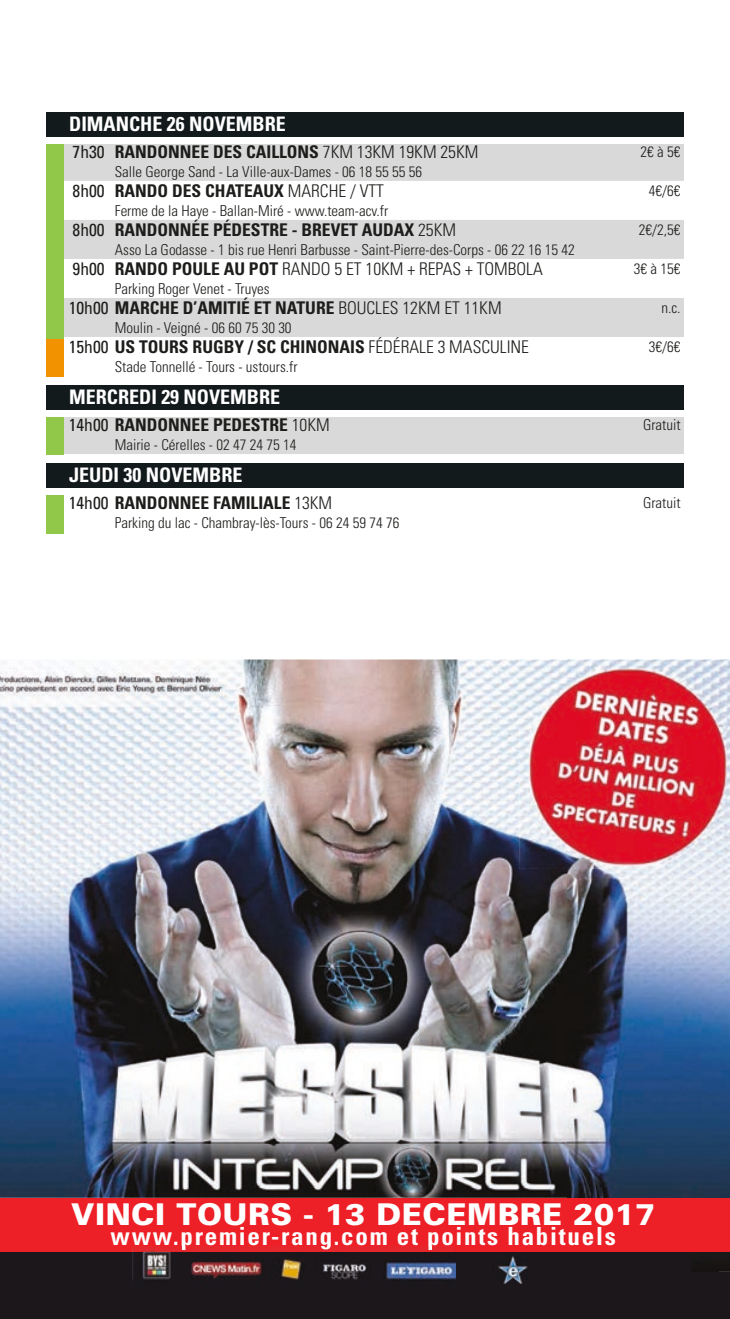
<style>
.page{position:relative;width:730px;height:1319px;background:#fff}
.page>*{position:absolute;margin:0;border:0;box-sizing:border-box;transform-origin:0 0}
.t1{font:900 30px "Univers";letter-spacing:.02em;color:#fff}
.t2{font:700 condensed 25px "Univers";letter-spacing:.07em;color:#fff}
.t3{font:700 condensed 20px "Univers";color:#fff}
.t4{font:700 condensed 17.5px "Univers";color:#1d1d1b}
.t5{font:300 condensed 17.5px "Univers LT Std";color:#1d1d1b}
.t6{font:300 condensed 15px "Univers LT Std";color:#1d1d1b}
.s1{font-weight:400}
.s2{font-family:"Univers LT Std";font-weight:300}
.s3{font-family:"Univers";font-weight:400}
.s4{font-family:"Univers";font-weight:700}
</style>
<div class="page">
<div style="left:0;top:1251px;width:730px;height:67px;background:#1b171b"></div>
<img style="left:0;top:659px;width:568px;height:538px">
<img style="left:568px;top:659px;width:162px;height:3px">
<img style="left:568px;top:868px;width:162px;height:329px">
<img style="left:692px;top:1251px;width:38px;height:19px">
<img style="left:705px;top:1251px;width:13px;height:19px">
<div style="left:0;top:1197px;width:730px;height:54px;background:#ed2027"></div>
<img style="left:519px;top:662px;width:211px;height:206px">
<img style="left:133px;top:1249px;width:323px;height:37px">
<img style="left:181px;top:1246px;width:252px;height:3px">
<img style="left:491px;top:1253px;width:44px;height:30px">
<svg style="left:727px;top:1312px;width:3px;height:7px"></svg>
<svg style="left:64px;top:144px;width:620px;height:310px;fill:#d9d9d9"></svg>
<div style="left:46px;top:416px;width:18px;height:39px;background:#91c849"></div>
<div style="left:46px;top:494px;width:18px;height:39px;background:#91c849"></div>
<div style="left:46px;top:221px;width:18px;height:39px;background:#91c849"></div>
<div style="left:46px;top:338px;width:18px;height:39px;background:#f39200"></div>
<div style="left:46px;top:182px;width:18px;height:39px;background:#91c849"></div>
<div style="left:46px;top:299px;width:18px;height:39px;background:#91c849"></div>
<div style="left:46px;top:260px;width:18px;height:39px;background:#91c849"></div>
<div style="left:46px;top:144px;width:18px;height:38px;background:#91c849"></div>
<div style="left:46px;top:112px;width:638px;height:24px;background:#131a1c"></div>
<div style="left:46px;top:377px;width:638px;height:39px;background:#fff"></div>
<div style="left:46px;top:385px;width:638px;height:24px;background:#131a1c"></div>
<div style="left:46px;top:463px;width:638px;height:24px;background:#131a1c"></div>
<h3 class="t3" style="left:69px;top:112px;width:218px">DIMANCHE 26 NOVEMBRE</h3>
<p class="t4" style="left:73px;top:141px;width:407px"><span class="s1">7h30</span> RANDONNÉE DES CAILLONS <span class="s2">7KM 13KM 19KM 25KM</span></p>
<p class="t6" style="left:640px;top:143px;width:41px">2€ à 5€</p>
<p class="t6" style="left:115px;top:162px;width:309px">Salle George Sand - La Ville-aux-Dames - 06 18 55 55 56</p>
<p class="t4" style="left:73px;top:180px;width:313px"><span class="s1">8h00</span> RANDO DES CHATEAUX <span class="s2">MARCHE / VTT</span></p>
<p class="t6" style="left:649px;top:182px;width:33px">4€/6€</p>
<p class="t6" style="left:115px;top:201px;width:275px">Ferme de la Haye - Ballan-Miré - www.team-acv.fr</p>
<p class="t4" style="left:73px;top:219px;width:385px"><span class="s1">8h00</span> RANDONNÉE PÉDESTRE - BREVET AUDAX <span class="s2">25KM</span></p>
<p class="t6" style="left:639px;top:221px;width:43px">2€/2,5€</p>
<p class="t6" style="left:115px;top:240px;width:461px">Asso La Godasse - 1 bis rue Henri Barbusse - Saint-Pierre-des-Corps - 06 22 16 15 42</p>
<p class="t5" style="left:73px;top:258px;width:472px"><span class="s3">9h00</span> <span class="s4">RANDO POULE AU POT</span> RANDO 5 ET 10KM + REPAS + TOMBOLA</p>
<p class="t6" style="left:634px;top:260px;width:48px">3€ à 15€</p>
<p class="t6" style="left:115px;top:279px;width:156px">Parking Roger Venet - Truyes</p>
<p class="t4" style="left:69px;top:297px;width:434px"><span class="s1">10h00</span> MARCHE D’AMITIÉ ET NATURE <span class="s2">BOUCLES 12KM ET 11KM</span></p>
<p class="t6" style="left:661px;top:299px;width:21px">n.c.</p>
<p class="t6" style="left:115px;top:318px;width:178px">Moulin - Veigné - 06 60 75 30 30</p>
<p class="t4" style="left:69px;top:336px;width:462px"><span class="s1">15h00</span> US TOURS RUGBY / SC CHINONAIS <span class="s2">FÉDÉRALE 3 MASCULINE</span></p>
<p class="t6" style="left:649px;top:338px;width:33px">3€/6€</p>
<p class="t6" style="left:115px;top:357px;width:184px">Stade Tonnellé - Tours - ustours.fr</p>
<h3 class="t3" style="left:69px;top:384px;width:213px">MERCREDI 29 NOVEMBRE</h3>
<p class="t4" style="left:69px;top:414px;width:262px"><span class="s1">14h00</span> RANDONNÉE PÉDESTRE <span class="s2">10KM</span></p>
<p class="t6" style="left:643px;top:416px;width:39px">Gratuit</p>
<p class="t6" style="left:115px;top:435px;width:183px">Mairie - Cérelles - 02 47 24 75 14</p>
<h3 class="t3" style="left:69px;top:462px;width:175px">JEUDI 30 NOVEMBRE</h3>
<p class="t4" style="left:69px;top:492px;width:265px"><span class="s1">14h00</span> RANDONNÉE FAMILIALE <span class="s2">13KM</span></p>
<p class="t6" style="left:643px;top:494px;width:39px">Gratuit</p>
<p class="t6" style="left:115px;top:513px;width:286px">Parking du lac - Chambray-lès-Tours - 06 24 59 74 76</p>
<h1 class="t1" style="left:71px;top:1194px;width:586px">VINCI TOURS - 13 DECEMBRE 2017</h1>
<h2 class="t2" style="left:111px;top:1220px;width:507px">www.premier-rang.com et points habituels</h2>
</div>
